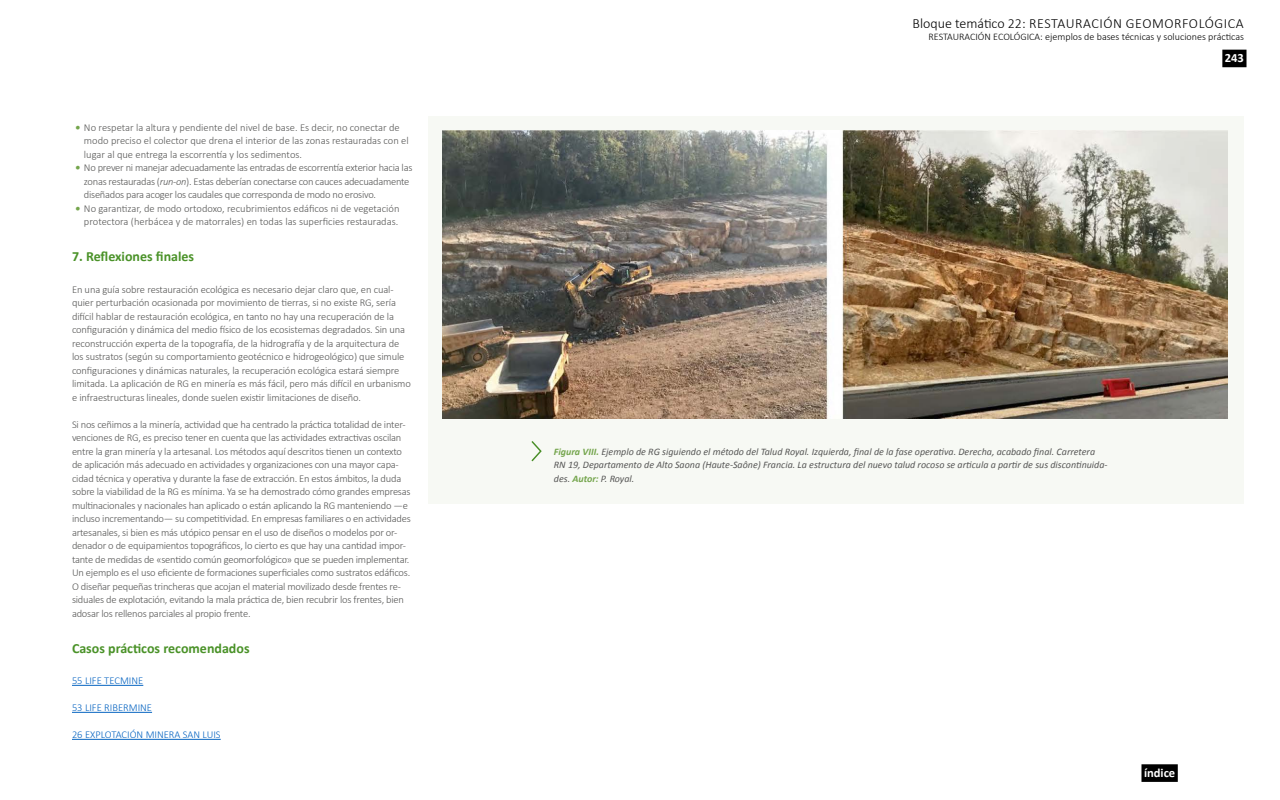
<style>
.page{position:relative;width:1280px;height:800px;background:#fff}
.page>*{position:absolute;margin:0;border:0;box-sizing:border-box;transform-origin:0 0}
.t1{font:700 14px "Calibri";color:#4a9228}
.t2{font:300 14px "Calibri";letter-spacing:.035em;color:#000}
.t3{font:700 12.6px "Calibri";color:#fff}
.t4{font:300 10.5px/13.5px "Calibri";letter-spacing:-.02em;color:#575756}
.t5{font:300 10.5px/13.5px "Calibri";color:#575756}
.t6{font:300 10.5px "Calibri";color:#0563c1}
.t7{font:300 10.1px "Calibri";color:#000}
.t8{font:italic 10px/13.5px "Calibri";color:#575756}
.s1{font-weight:700;font-style:italic;color:#74a54c}
.s2{font-style:italic}
.s3{font-weight:700;color:#74a54c}
</style>
<div class="page">
<div style="left:1141px;top:764px;width:37px;height:18px;background:#000"></div>
<div style="left:1222px;top:50px;width:25px;height:17px;background:#000"></div>
<div style="left:428px;top:116px;width:816px;height:388px;background:#f7f9f4"></div>
<hr style="left:72px;top:685px;width:71px;height:1px;background:#0563c1">
<hr style="left:72px;top:712px;width:80px;height:1px;background:#0563c1">
<hr style="left:72px;top:739px;width:149px;height:1px;background:#0563c1">
<svg style="left:531px;top:441px;width:11px;height:20px"></svg>
<img style="left:443px;top:130px;width:785px;height:289px">
<p class="t5" style="left:84px;top:120px;width:326px;text-indent:-9px"><span class="s1">•</span> No respetar la altura y pendiente del nivel de base. Es decir, no conectar de modo preciso el colector que drena el interior de las zonas restauradas con el lugar al que entrega la escorrentía y los sedimentos.</p>
<p class="t4" style="left:84px;top:161px;width:330px;text-indent:-9px"><span class="s1">•</span> No prever ni manejar adecuadamente las entradas de escorrentía exterior hacia las zonas restauradas (<span class="s2">run-on</span>). Estas deberían conectarse con cauces adecuadamente diseñados para acoger los caudales que corresponda de modo no erosivo.</p>
<p class="t5" style="left:75px;top:201px;width:326px;text-align:right"><span class="s1">•</span> No garantizar, de modo ortodoxo, recubrimientos edáficos ni de vegetación protectora (herbácea y de matorrales) en todas las superficies restauradas.</p>
<h1 class="t1" style="left:72px;top:248px;width:124px">7. Reflexiones finales</h1>
<p class="t4" style="left:72px;top:282px;width:340px">En una guía sobre restauración ecológica es necesario dejar claro que, en cual&shy;quier perturbación ocasionada por movimiento de tierras, si no existe RG, sería difícil hablar de restauración ecológica, en tanto no hay una recuperación de la configuración y dinámica del medio físico de los ecosistemas degradados. Sin una reconstrucción experta de la topografía, de la hidrografía y de la arquitectura de los sustratos (según su comportamiento geotécnico e hidrogeológico) que simule configuraciones y dinámicas naturales, la recuperación ecológica estará siempre limitada. La aplicación de RG en minería es más fácil, pero más difícil en urbanismo e infraestructuras lineales, donde suelen existir limitaciones de diseño.</p>
<p class="t4" style="left:72px;top:417px;width:340px">Si nos ceñimos a la minería, actividad que ha centrado la práctica totalidad de inter&shy;venciones de RG, es preciso tener en cuenta que las actividades extractivas oscilan entre la gran minería y la artesanal. Los métodos aquí descritos tienen un contexto de aplicación más adecuado en actividades y organizaciones con una mayor capa&shy;cidad técnica y operativa y durante la fase de extracción. En estos ámbitos, la duda sobre la viabilidad de la RG es mínima. Ya se ha demostrado cómo grandes empresas multinacionales y nacionales han aplicado o están aplicando la RG manteniendo —e incluso incrementando— su competitividad. En empresas familiares o en actividades artesanales, si bien es más utópico pensar en el uso de diseños o modelos por or&shy;denador o de equipamientos topográficos, lo cierto es que hay una cantidad impor&shy;tante de medidas de «sentido común geomorfológico» que se pueden implementar.<br>Un ejemplo es el uso eficiente de formaciones superficiales como sustratos edáficos.<br>O diseñar pequeñas trincheras que acojan el material movilizado desde frentes re&shy;siduales de explotación, evitando la mala práctica de, bien recubrir los frentes, bien adosar los rellenos parciales al propio frente.</p>
<h1 class="t1" style="left:72px;top:639px;width:179px">Casos prácticos recomendados</h1>
<p class="t6" style="left:72px;top:674px;width:73px">55 LIFE TECMINE</p>
<p class="t6" style="left:72px;top:701px;width:82px">53 LIFE RIBERMINE</p>
<p class="t6" style="left:72px;top:728px;width:150px">26 EXPLOTACIÓN MINERA SAN LUIS</p>
<h1 class="t2" style="left:913px;top:14px;width:333px">Bloque temático 22: RESTAURACIÓN GEOMORFOLÓGICA</h1>
<p class="t7" style="left:928px;top:30px;width:317px">RESTAURACIÓN ECOLÓGICA: ejemplos de bases técnicas y soluciones prácticas</p>
<p class="t3" style="left:1225px;top:50px;width:21px">243</p>
<p class="t8" style="left:554px;top:444px;width:555px"><span class="s3">Figura VIII.</span> Ejemplo de RG siguiendo el método del Talud Royal. Izquierda, final de la fase operativa. Derecha, acabado final. Carretera<br>RN 19, Departamento de Alto Saona (Haute-Saône) Francia. La estructura del nuevo talud rocoso se articula a partir de sus discontinuida&shy;des. <span class="s3">Autor:</span> P. Royal.</p>
<p class="t3" style="left:1144px;top:765px;width:33px">índice</p>
</div>
